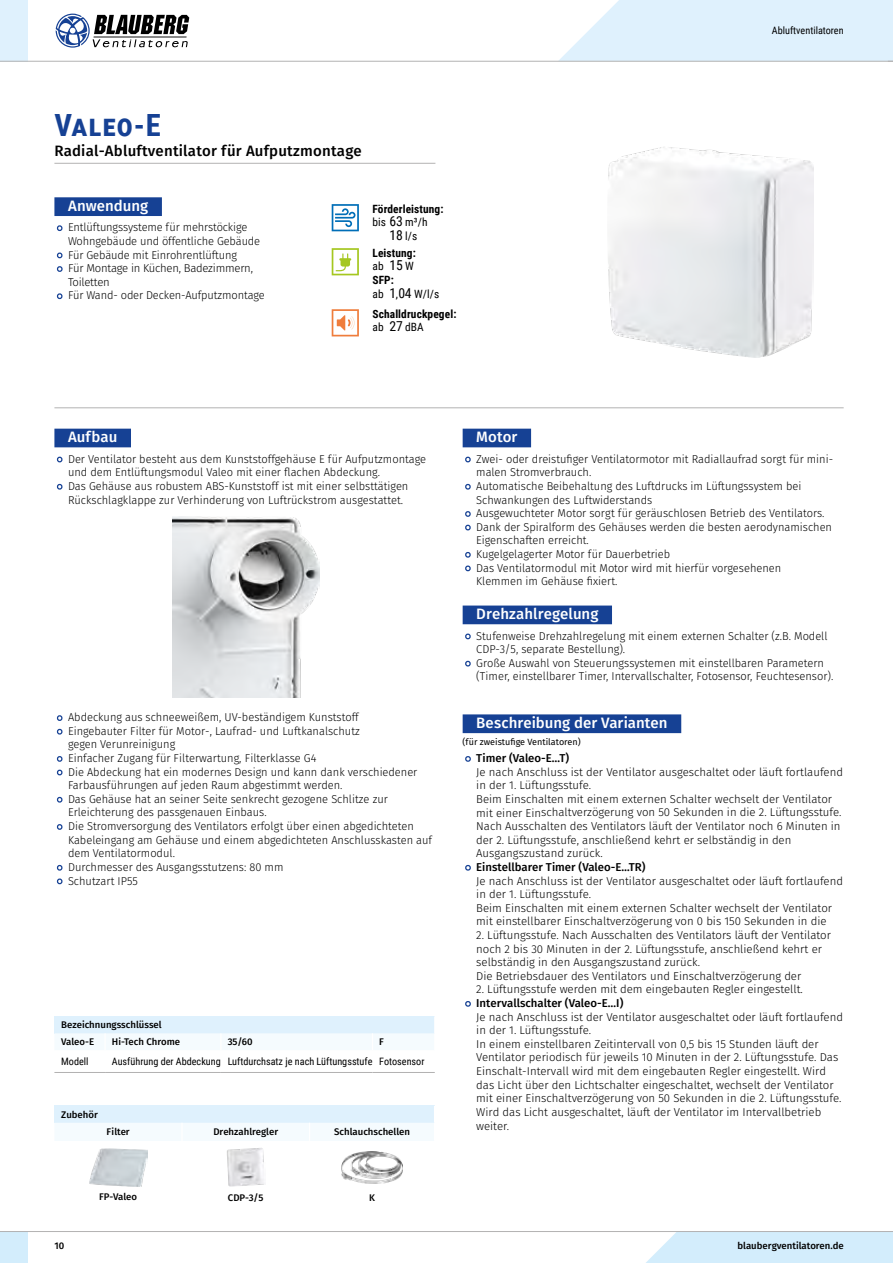
<style>
.page{position:relative;width:893px;height:1263px;background:#fff}
.page>*{position:absolute;margin:0;border:0;box-sizing:border-box;transform-origin:0 0}
.t1{font:700 30.6px "Roboto Condensed";color:#164194}
.t2{font:500 15px "Fira Sans";letter-spacing:.005em;color:#fff}
.t3{font:500 15px "Fira Sans";letter-spacing:.015em;color:#000}
.t4{font:300 11.4px/13.6px "Fira Sans";color:#000}
.t5{font:700 11.4px/13.6px "Roboto Condensed";letter-spacing:.01em;color:#000}
.t6{font:300 11.4px/13.6px "Fira Sans";letter-spacing:-.02em;color:#000}
.t7{font:11.4px "Roboto Condensed";color:#000}
.t8{font:10.2px "Roboto Condensed";color:#000}
.t9{font:500 9.6px/17px "Fira Sans";color:#000}
.t10{font:9px "Fira Sans";color:#000}
.s1{font-weight:700;font-size:16.2px;color:#164194}
.s2{font-size:13.65px}
.s3{font-weight:400}
.s4{font-weight:400;font-size:13.65px}
.s5{font-weight:500}
</style>
<div class="page">
<div style="left:54px;top:197px;width:108px;height:19px;background:#164194"></div>
<div style="left:54px;top:429px;width:77px;height:18px;background:#164194"></div>
<img style="left:172px;top:517px;width:148px;height:180px">
<div style="left:463px;top:429px;width:68px;height:18px;background:#164194"></div>
<div style="left:463px;top:605px;width:149px;height:19px;background:#164194"></div>
<img style="left:608px;top:147px;width:205px;height:210px">
<hr style="left:54px;top:1072px;width:51px;height:1px;background:#b3b2b2">
<hr style="left:105px;top:1072px;width:116px;height:1px;background:#b3b2b2">
<hr style="left:221px;top:1072px;width:151px;height:1px;background:#b3b2b2">
<hr style="left:372px;top:1072px;width:63px;height:1px;background:#b3b2b2">
<div style="left:54px;top:1016px;width:381px;height:18px;background:#dff1fd"></div>
<hr style="left:54px;top:163px;width:381px;height:1px;background:#b3b2b2">
<hr style="left:54px;top:407px;width:790px;height:1px;background:#b3b2b2">
<svg style="left:332px;top:204px;width:27px;height:27px"></svg>
<svg style="left:332px;top:248px;width:27px;height:27px"></svg>
<div style="left:54px;top:1106px;width:380px;height:17px;background:#dff1fd"></div>
<img style="left:89px;top:1148px;width:58px;height:38px">
<img style="left:227px;top:1148px;width:37px;height:39px">
<img style="left:341px;top:1151px;width:62px;height:32px">
<div style="left:463px;top:714px;width:218px;height:19px;background:#164194"></div>
<svg style="left:332px;top:309px;width:27px;height:27px"></svg>
<div style="left:646px;top:1232px;width:247px;height:31px;background:#d3edfc"></div>
<div style="left:0;top:1231px;width:27px;height:32px;background:#d3edfc"></div>
<hr style="left:0;top:1231px;width:893px;height:1px;background:#b3b2b2">
<div style="left:0;top:0;width:27px;height:61px;background:#dff1fd"></div>
<svg style="left:56px;top:14px;width:133px;height:34px"></svg>
<hr style="left:0;top:61px;width:893px;height:1px;background:#b3b2b2">
<svg style="left:558px;top:0;width:335px;height:62px;background:#e1f1fb"></svg>
<h1 class="t1" style="left:54px;top:104px;width:108px">Valeo-E</h1>
<h2 class="t3" style="left:54px;top:141px;width:309px">Radial-Abluftventilator für Aufputzmontage</h2>
<h2 class="t2" style="left:68px;top:195px;width:82px">Anwendung</h2>
<p class="t4" style="left:68px;top:221px;width:194px;text-indent:-11px"><span class="s1">•</span> Entlüftungssysteme für mehrstöckige<br>Wohngebäude und öffentliche Gebäude</p>
<p class="t4" style="left:57px;top:249px;width:182px"><span class="s1">•</span> Für Gebäude mit Einrohrentlüftung</p>
<p class="t6" style="left:68px;top:262px;width:186px;text-indent:-11px"><span class="s1">•</span> Für Montage in Küchen, Badezimmern,<br>Toiletten</p>
<p class="t4" style="left:57px;top:289px;width:209px"><span class="s1">•</span> Für Wand- oder Decken-Aufputzmontage</p>
<p class="t5" style="left:372px;top:201px;width:73px">Förderleistung:</p>
<p class="t7" style="left:372px;top:214px;width:57px">bis <span class="s2">63</span> m³/h</p>
<p class="t7" style="left:389px;top:228px;width:29px"><span class="s2">18</span> l/s</p>
<p class="t5" style="left:372px;top:245px;width:68px">Leistung:<br><span class="s3">ab</span> <span class="s4">15</span> <span class="s3">W<br></span>SFP:<br><span class="s3">ab</span> <span class="s4">1</span><span class="s3">,</span><span class="s4">04</span> <span class="s3">W/l/s</span></p>
<p class="t5" style="left:372px;top:306px;width:85px">Schalldruckpegel: <span class="s3">ab</span> <span class="s4">27</span> <span class="s3">dBA</span></p>
<p class="t8" style="left:772px;top:24px;width:73px">Abluftventilatoren</p>
<h2 class="t2" style="left:68px;top:426px;width:51px">Aufbau</h2>
<p class="t4" style="left:68px;top:453px;width:360px;text-indent:-11px"><span class="s1">•</span> Der Ventilator besteht aus dem Kunststoffgehäuse E für Aufputzmontage und dem Entlüftungsmodul Valeo mit einer flachen Abdeckung.</p>
<p class="t4" style="left:57px;top:480px;width:353px;text-align:center"><span class="s1">•</span> Das Gehäuse aus robustem ABS-Kunststoff ist mit einer selbsttätigen<br>Rückschlagklappe zur Verhinderung von Luftrückstrom ausgestattet.</p>
<h2 class="t2" style="left:476px;top:426px;width:43px">Motor</h2>
<p class="t4" style="left:476px;top:453px;width:358px;text-indent:-11px"><span class="s1">•</span> Zwei- oder dreistufiger Ventilatormotor mit Radiallaufrad sorgt für mini&shy;malen Stromverbrauch.</p>
<p class="t4" style="left:476px;top:480px;width:327px;text-indent:-11px"><span class="s1">•</span> Automatische Beibehaltung des Luftdrucks im Lüftungssystem bei<br>Schwankungen des Luftwiderstands</p>
<p class="t4" style="left:465px;top:507px;width:360px"><span class="s1">•</span> Ausgewuchteter Motor sorgt für geräuschlosen Betrieb des Ventilators.</p>
<p class="t4" style="left:476px;top:521px;width:357px;text-indent:-11px"><span class="s1">•</span> Dank der Spiralform des Gehäuses werden die besten aerodynamischen<br>Eigenschaften erreicht.</p>
<p class="t4" style="left:465px;top:548px;width:207px"><span class="s1">•</span> Kugelgelagerter Motor für Dauerbetrieb</p>
<p class="t4" style="left:476px;top:562px;width:307px;text-indent:-11px"><span class="s1">•</span> Das Ventilatormodul mit Motor wird mit hierfür vorgesehenen<br>Klemmen im Gehäuse fixiert.</p>
<h2 class="t2" style="left:476px;top:603px;width:124px">Drehzahlregelung</h2>
<p class="t4" style="left:476px;top:630px;width:353px;text-indent:-11px"><span class="s1">•</span> Stufenweise Drehzahlregelung mit einem externen Schalter (z.B. Modell<br>CDP-3/5, separate Bestellung).</p>
<p class="t4" style="left:476px;top:657px;width:357px;text-indent:-11px"><span class="s1">•</span> Große Auswahl von Steuerungssystemen mit einstellbaren Parametern (Timer, einstellbarer Timer, Intervallschalter, Fotosensor, Feuchtesensor).</p>
<p class="t4" style="left:57px;top:711px;width:303px"><span class="s1">•</span> Abdeckung aus schneeweißem, UV-beständigem Kunststoff</p>
<p class="t4" style="left:68px;top:725px;width:293px;text-indent:-11px"><span class="s1">•</span> Eingebauter Filter für Motor-, Laufrad- und Luftkanalschutz gegen Verunreinigung</p>
<p class="t4" style="left:57px;top:752px;width:261px"><span class="s1">•</span> Einfacher Zugang für Filterwartung, Filterklasse G4</p>
<p class="t4" style="left:68px;top:766px;width:351px;text-indent:-11px"><span class="s1">•</span> Die Abdeckung hat ein modernes Design und kann dank verschiedener<br>Farbausführungen auf jeden Raum abgestimmt werden.</p>
<p class="t4" style="left:68px;top:793px;width:321px;text-indent:-11px"><span class="s1">•</span> Das Gehäuse hat an seiner Seite senkrecht gezogene Schlitze zur<br>Erleichterung des passgenauen Einbaus.</p>
<p class="t4" style="left:68px;top:820px;width:366px;text-indent:-11px"><span class="s1">•</span> Die Stromversorgung des Ventilators erfolgt über einen abgedichteten<br>Kabeleingang am Gehäuse und einem abgedichteten Anschlusskasten auf dem Ventilatormodul.</p>
<p class="t4" style="left:57px;top:861px;width:228px"><span class="s1">•</span> Durchmesser des Ausgangsstutzens: 80 mm</p>
<p class="t4" style="left:57px;top:874px;width:82px"><span class="s1">•</span> Schutzart IP55</p>
<p class="t9" style="left:61px;top:1017px;width:102px">Bezeichnungsschlüssel<br>Valeo-E</p>
<p class="t9" style="left:112px;top:1034px;width:70px">Hi-Tech Сhrome</p>
<p class="t9" style="left:228px;top:1034px;width:26px">35/60</p>
<p class="t9" style="left:379px;top:1034px;width:6px">F</p>
<p class="t8" style="left:61px;top:1054px;width:29px">Modell</p>
<p class="t8" style="left:112px;top:1054px;width:314px">Ausführung der Abdeckung Luftdurchsatz je nach Lüftungsstufe Fotosensor</p>
<p class="t9" style="left:61px;top:1106px;width:38px">Zubehör</p>
<p class="t9" style="left:107px;top:1124px;width:25px">Filter</p>
<p class="t9" style="left:213px;top:1124px;width:66px">Drehzahlregler</p>
<p class="t9" style="left:334px;top:1124px;width:77px">Schlauchschellen</p>
<p class="t9" style="left:99px;top:1189px;width:39px">FP-Valeo</p>
<p class="t9" style="left:228px;top:1190px;width:37px">CDP-3/5</p>
<p class="t9" style="left:369px;top:1190px;width:7px">K</p>
<h2 class="t2" style="left:476px;top:712px;width:193px">Beschreibung der Varianten</h2>
<p class="t10" style="left:463px;top:735px;width:120px">(für zweistufige Ventilatoren)</p>
<p class="t4" style="left:476px;top:752px;width:368px;text-indent:-11px"><span class="s1">•</span> <span class="s5">Timer (Valeo-E…T)<br></span>Je nach Anschluss ist der Ventilator ausgeschaltet oder läuft fortlaufend in der 1. Lüftungsstufe.<br>Beim Einschalten mit einem externen Schalter wechselt der Ventilator mit einer Einschaltverzögerung von 50 Sekunden in die 2. Lüftungsstufe.<br>Nach Ausschalten des Ventilators läuft der Ventilator noch 6 Minuten in der 2. Lüftungsstufe, anschließend kehrt er selbständig in den Ausgangszustand zurück.</p>
<p class="t4" style="left:476px;top:861px;width:368px;text-indent:-11px"><span class="s1">•</span> <span class="s5">Einstellbarer Timer (Valeo-E…TR)<br></span>Je nach Anschluss ist der Ventilator ausgeschaltet oder läuft fortlaufend in der 1. Lüftungsstufe.<br>Beim Einschalten mit einem externen Schalter wechselt der Ventilator mit einstellbarer Einschaltverzögerung von 0 bis 150 Sekunden in die</p>
<p class="t4" style="left:476px;top:929px;width:356px">2. Lüftungsstufe. Nach Ausschalten des Ventilators läuft der Ventilator noch 2 bis 30 Minuten in der 2. Lüftungsstufe, anschließend kehrt er selbständig in den Ausgangszustand zurück.<br>Die Betriebsdauer des Ventilators und Einschaltverzögerung der</p>
<p class="t4" style="left:476px;top:983px;width:327px">2. Lüftungsstufe werden mit dem eingebauten Regler eingestellt.</p>
<p class="t4" style="left:476px;top:997px;width:368px;text-indent:-11px"><span class="s1">•</span> <span class="s5">Intervallschalter (Valeo-E…I)<br></span>Je nach Anschluss ist der Ventilator ausgeschaltet oder läuft fortlaufend in der 1. Lüftungsstufe.<br>In einem einstellbaren Zeitintervall von 0,5 bis 15 Stunden läuft der Ventilator periodisch für jeweils 10 Minuten in der 2. Lüftungsstufe. Das Einschalt-Intervall wird mit dem eingebauten Regler eingestellt. Wird das Licht über den Lichtschalter eingeschaltet, wechselt der Ventilator mit einer Einschaltverzögerung von 50 Sekunden in die 2. Lüftungsstufe.<br>Wird das Licht ausgeschaltet, läuft der Ventilator im Intervallbetrieb weiter.</p>
<p class="t9" style="left:54px;top:1238px;width:11px">10</p>
<p class="t9" style="left:737px;top:1238px;width:108px">blaubergventilatoren.de</p>
</div>
